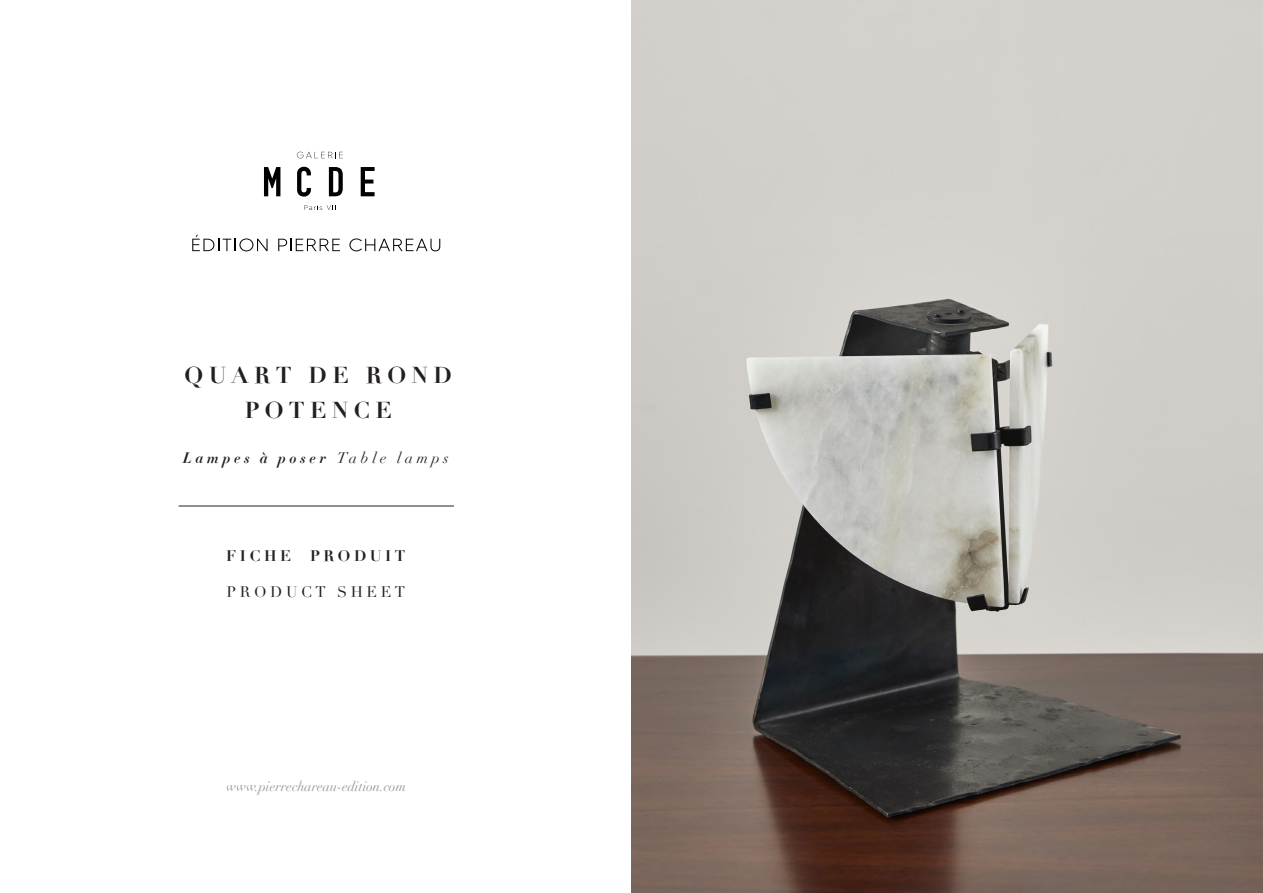
<style>
.page{position:relative;width:1263px;height:893px;background:#fff}
.page>*{position:absolute;margin:0;border:0;box-sizing:border-box;transform-origin:0 0}
.t1{font:700 22.5px "Didot";letter-spacing:.24em;color:#231f20}
.t2{font:15px "Didot HTF B16 Bold Ital";letter-spacing:.24em;color:#231f20}
.t3{font:700 15px "Didot";letter-spacing:.24em;color:#231f20}
.t4{font:15px "Didot";letter-spacing:.24em;color:#231f20}
.t5{font:italic 13.35px "Didot";color:#939598}
.s1{font-family:"Didot";font-style:italic}
</style>
<div class="page">
<svg style="left:192px;top:235px;width:76px;height:16px"></svg>
<svg style="left:278px;top:239px;width:62px;height:12px"></svg>
<svg style="left:349px;top:238px;width:91px;height:13px"></svg>
<svg style="left:297px;top:152px;width:46px;height:6px"></svg>
<svg style="left:361px;top:167px;width:14px;height:29px"></svg>
<svg style="left:297px;top:167px;width:14px;height:30px"></svg>
<svg style="left:264px;top:167px;width:16px;height:29px"></svg>
<svg style="left:329px;top:167px;width:14px;height:29px"></svg>
<svg style="left:304px;top:205px;width:32px;height:5px"></svg>
<img style="left:632px;top:0;width:631px;height:893px">
<hr style="left:179px;top:506px;width:275px;height:1px;background:#231f20">
<p class="t1" style="left:185px;top:361px;width:269px">QUART DE ROND</p>
<p class="t1" style="left:245px;top:396px;width:148px">POTENCE</p>
<p class="t2" style="left:183px;top:448px;width:267px">Lampes à poser <span class="s1">Table lamps</span></p>
<p class="t3" style="left:226px;top:546px;width:66px">FICHE</p>
<p class="t3" style="left:310px;top:546px;width:97px">PRODUIT</p>
<p class="t4" style="left:226px;top:583px;width:180px">PRODUCT SHEET</p>
<p class="t5" style="left:227px;top:778px;width:181px">www.pierrechareau-edition.com</p>
</div>
